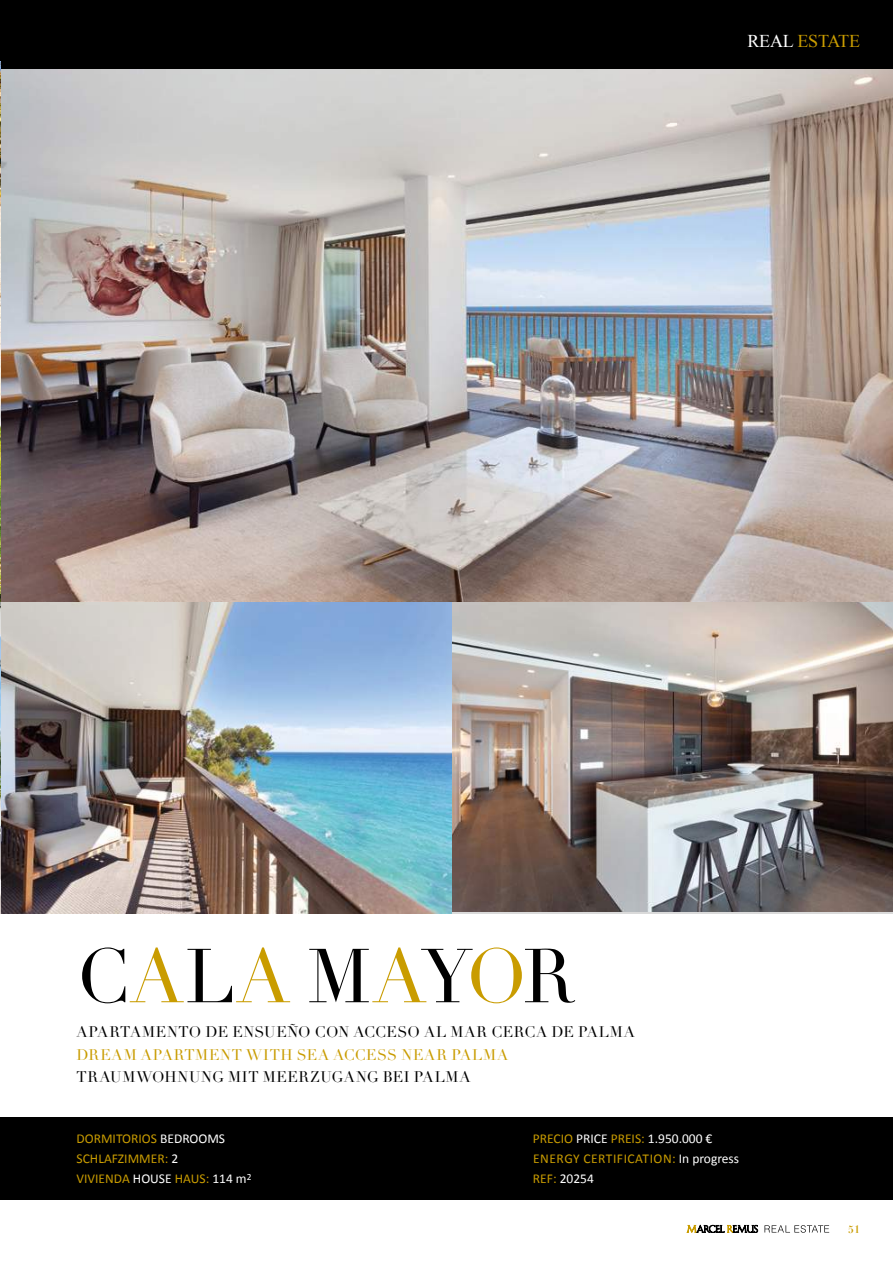
<style>
.page{position:relative;width:893px;height:1263px;background:#fff}
.page>*{position:absolute;margin:0;border:0;box-sizing:border-box;transform-origin:0 0}
.t1{font:75px "Didot";letter-spacing:.01em;color:#000}
.t2{font:18px "Times New Roman";letter-spacing:-.01em;color:#c99c00}
.t3{font:15px "Didot";letter-spacing:.035em;color:#000}
.t4{font:15px "Didot";letter-spacing:.045em;color:#c99c00}
.t5{font:13.5px/20px "Calibri";color:#c99c00}
.t6{font:700 10.5px "Didot";color:#c99c00}
.s1{color:#fff}
.s2{color:#c99c00}
</style>
<div class="page">
<img style="left:1px;top:601px;width:452px;height:313px">
<img style="left:453px;top:601px;width:440px;height:310px">
<img style="left:1px;top:68px;width:892px;height:533px">
<div style="left:0;top:1117px;width:893px;height:82px;background:#000"></div>
<div style="left:0;top:0;width:893px;height:68px;background:#000"></div>
<svg style="left:687px;top:1224px;width:71px;height:9px"></svg>
<svg style="left:764px;top:1225px;width:65px;height:8px"></svg>
<hr style="left:0;top:598px;width:1px;height:316px;background:#dadada">
<hr style="left:0;top:61px;width:1px;height:540px;background:#cacaca">
<h2 class="t2" style="left:747px;top:28px;width:114px"><span class="s1">REAL</span> ESTATE</h2>
<h1 class="t1" style="left:77px;top:931px;width:500px">C<span class="s2">A</span>L<span class="s2">A</span> M<span class="s2">A</span>Y<span class="s2">O</span>R</h1>
<p class="t3" style="left:77px;top:1023px;width:560px">APARTAMENTO DE ENSUEÑO CON ACCESO AL MAR CERCA DE PALMA</p>
<p class="t4" style="left:77px;top:1045px;width:433px">DREAM APARTMENT WITH SEA ACCESS NEAR PALMA</p>
<p class="t3" style="left:77px;top:1067px;width:396px">TRAUMWOHNUNG MIT MEERZUGANG BEI PALMA</p>
<p class="t5" style="left:77px;top:1129px;width:176px">DORMITORIOS <span class="s1">BEDROOMS<br></span>SCHLAFZIMMER: <span class="s1">2<br></span>VIVIENDA <span class="s1">HOUSE</span> HAUS: <span class="s1">114 m</span><sup>2</sup></p>
<p class="t5" style="left:533px;top:1129px;width:208px">PRECIO <span class="s1">PRICE</span> PREIS: <span class="s1">1.950.000 €<br></span>ENERGY CERTIFICATION: <span class="s1">In progress<br></span>REF: <span class="s1">20254</span></p>
<p class="t6" style="left:848px;top:1222px;width:13px">51</p>
</div>
